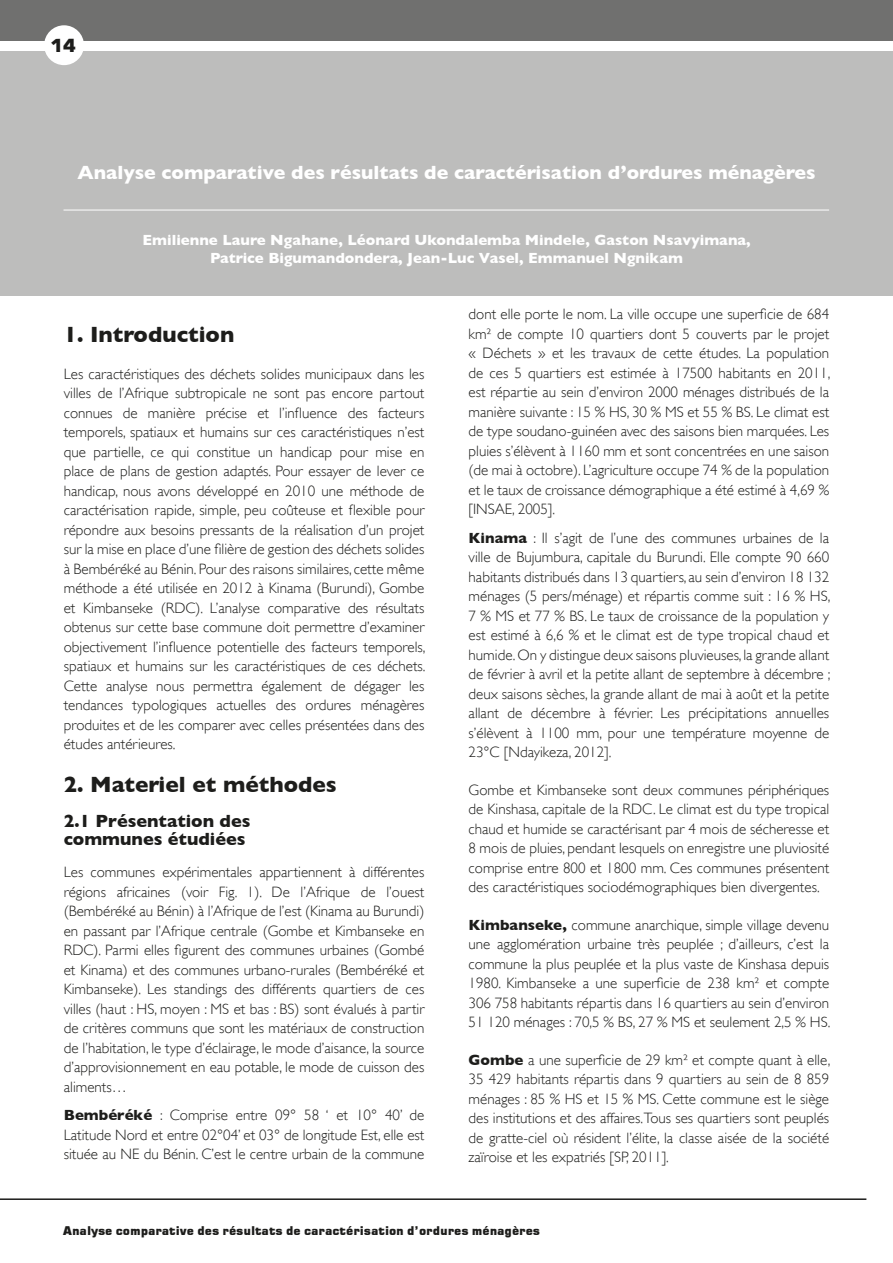
<style>
.page{position:relative;width:893px;height:1263px;background:#fff}
.page>*{position:absolute;margin:0;border:0;box-sizing:border-box;transform-origin:0 0}
.t1{font:700 22.5px "Gill Sans";color:#1d1d1b}
.t2{font:700 19.5px "Gill Sans";color:#fff}
.t3{font:700 18px/18px "Gill Sans";color:#1d1d1b}
.t4{font:18px "Square 721 Blk Normal";color:#1d1d1b}
.t5{font:300 15px/19.5px "Gill Sans";color:#1d1d1b;text-align:justify}
.t6{font:700 15px/18px "Gill Sans";color:#fff;text-align:center}
.t7{font:12px "Square 721 Blk Normal";color:#1d1d1b}
.s1{font-weight:700}
</style>
<div class="page">
<div style="left:0;top:51px;width:893px;height:245px;background:#bdbdbc"></div>
<div style="left:0;top:0;width:893px;height:40px;background:#70706f"></div>
<div style="left:44px;top:25px;width:40px;height:40px;background:#fff;border-radius:50%"></div>
<hr style="left:0;top:1198px;width:866px;height:2px;background:#1d1d1b">
<hr style="left:64px;top:210px;width:765px;height:1px;background:#fff">
<p class="t4" style="left:50px;top:34px;width:28px">14</p>
<h2 class="t2" style="left:78px;top:161px;width:739px">Analyse comparative des résultats de caractérisation d’ordures ménagères</h2>
<p class="t6" style="left:143px;top:231px;width:610px">Emilienne Laure Ngahane, Léonard Ukondalemba Mindele, Gaston Nsavyimana,<br>Patrice Bigumandondera, Jean-Luc Vasel, Emmanuel Ngnikam</p>
<h1 class="t1" style="left:64px;top:321px;width:172px">1. Introduction</h1>
<p class="t5" style="left:64px;top:364px;width:363px">Les caractéristiques des déchets solides municipaux dans les villes de l’Afrique subtropicale ne sont pas encore partout connues de manière précise et l’influence des facteurs temporels, spatiaux et humains sur ces caractéristiques n’est que partielle, ce qui constitue un handicap pour mise en place de plans de gestion adaptés. Pour essayer de lever ce handicap, nous avons développé en 2010 une méthode de caractérisation rapide, simple, peu coûteuse et flexible pour répondre aux besoins pressants de la réalisation d’un projet sur la mise en place d’une filière de gestion des déchets solides à Bembéréké au Bénin. Pour des raisons similaires, cette même méthode a été utilisée en 2012 à Kinama (Burundi), Gombe et Kimbanseke (RDC). L’analyse comparative des résultats obtenus sur cette base commune doit permettre d’examiner objectivement l’influence potentielle des facteurs temporels, spatiaux et humains sur les caractéristiques de ces déchets.<br>Cette analyse nous permettra également de dégager les tendances typologiques actuelles des ordures ménagères produites et de les comparer avec celles présentées dans des études antérieures.</p>
<h1 class="t1" style="left:64px;top:771px;width:274px">2. Materiel et méthodes</h1>
<p class="t3" style="left:64px;top:812px;width:188px">2.1 Présentation des communes étudiées</p>
<p class="t5" style="left:64px;top:863px;width:362px">Les communes expérimentales appartiennent à différentes régions africaines (voir Fig. 1). De l’Afrique de l’ouest (Bembéréké au Bénin) à l’Afrique de l’est (Kinama au Burundi) en passant par l’Afrique centrale (Gombe et Kimbanseke en RDC). Parmi elles figurent des communes urbaines (Gombé et Kinama) et des communes urbano-rurales (Bembéréké et Kimbanseke). Les standings des différents quartiers de ces villes (haut : HS, moyen : MS et bas : BS) sont évalués à partir de critères communs que sont les matériaux de construction de l’habitation, le type d’éclairage, le mode d’aisance, la source d’approvisionnement en eau potable, le mode de cuisson des aliments…</p>
<p class="t5" style="left:64px;top:1106px;width:362px"><span class="s1">Bembéréké</span> : Comprise entre 09° 58 ‘ et 10° 40’ de Latitude Nord et entre 02°04’ et 03° de longitude Est, elle est située au NE du Bénin. C’est le centre urbain de la commune</p>
<p class="t5" style="left:469px;top:305px;width:363px">dont elle porte le nom. La ville occupe une superficie de 684 km² de compte 10 quartiers dont 5 couverts par le projet « Déchets » et les travaux de cette études. La population de ces 5 quartiers est estimée à 17500 habitants en 2011, est répartie au sein d’environ 2000 ménages distribués de la manière suivante : 15 % HS, 30 % MS et 55 % BS. Le climat est de type soudano-guinéen avec des saisons bien marquées. Les pluies s’élèvent à 1160 mm et sont concentrées en une saison (de mai à octobre). L’agriculture occupe 74 % de la population et le taux de croissance démographique a été estimé à 4,69 % [INSAE, 2005].</p>
<p class="t5" style="left:469px;top:528px;width:363px"><span class="s1">Kinama</span> : Il s’agit de l’une des communes urbaines de la ville de Bujumbura, capitale du Burundi. Elle compte 90 660 habitants distribués dans 13 quartiers, au sein d’environ 18 132 ménages (5 pers/ménage) et répartis comme suit : 16 % HS, 7 % MS et 77 % BS. Le taux de croissance de la population y est estimé à 6,6 % et le climat est de type tropical chaud et humide. On y distingue deux saisons pluvieuses, la grande allant de février à avril et la petite allant de septembre à décembre ; deux saisons sèches, la grande allant de mai à août et la petite allant de décembre à février. Les précipitations annuelles s’élèvent à 1100 mm, pour une température moyenne de 23°C [Ndayikeza, 2012].</p>
<p class="t5" style="left:469px;top:780px;width:362px">Gombe et Kimbanseke sont deux communes périphériques de Kinshasa, capitale de la RDC. Le climat est du type tropical chaud et humide se caractérisant par 4 mois de sécheresse et 8 mois de pluies, pendant lesquels on enregistre une pluviosité comprise entre 800 et 1800 mm. Ces communes présentent des caractéristiques sociodémographiques bien divergentes.</p>
<p class="t5" style="left:469px;top:915px;width:363px"><span class="s1">Kimbanseke,</span> commune anarchique, simple village devenu une agglomération urbaine très peuplée ; d’ailleurs, c’est la commune la plus peuplée et la plus vaste de Kinshasa depuis 1980. Kimbanseke a une superficie de 238 km² et compte 306 758 habitants répartis dans 16 quartiers au sein d’environ 51 120 ménages : 70,5 % BS, 27 % MS et seulement 2,5 % HS.</p>
<p class="t5" style="left:469px;top:1050px;width:363px"><span class="s1">Gombe</span> a une superficie de 29 km² et compte quant à elle, 35 429 habitants répartis dans 9 quartiers au sein de 8 859 ménages : 85 % HS et 15 % MS. Cette commune est le siège des institutions et des affaires.Tous ses quartiers sont peuplés de gratte-ciel où résident l’élite, la classe aisée de la société zaïroise et les expatriés [SP, 2011].</p>
<p class="t7" style="left:63px;top:1224px;width:479px">Analyse comparative des résultats de caractérisation d’ordures ménagères</p>
</div>
